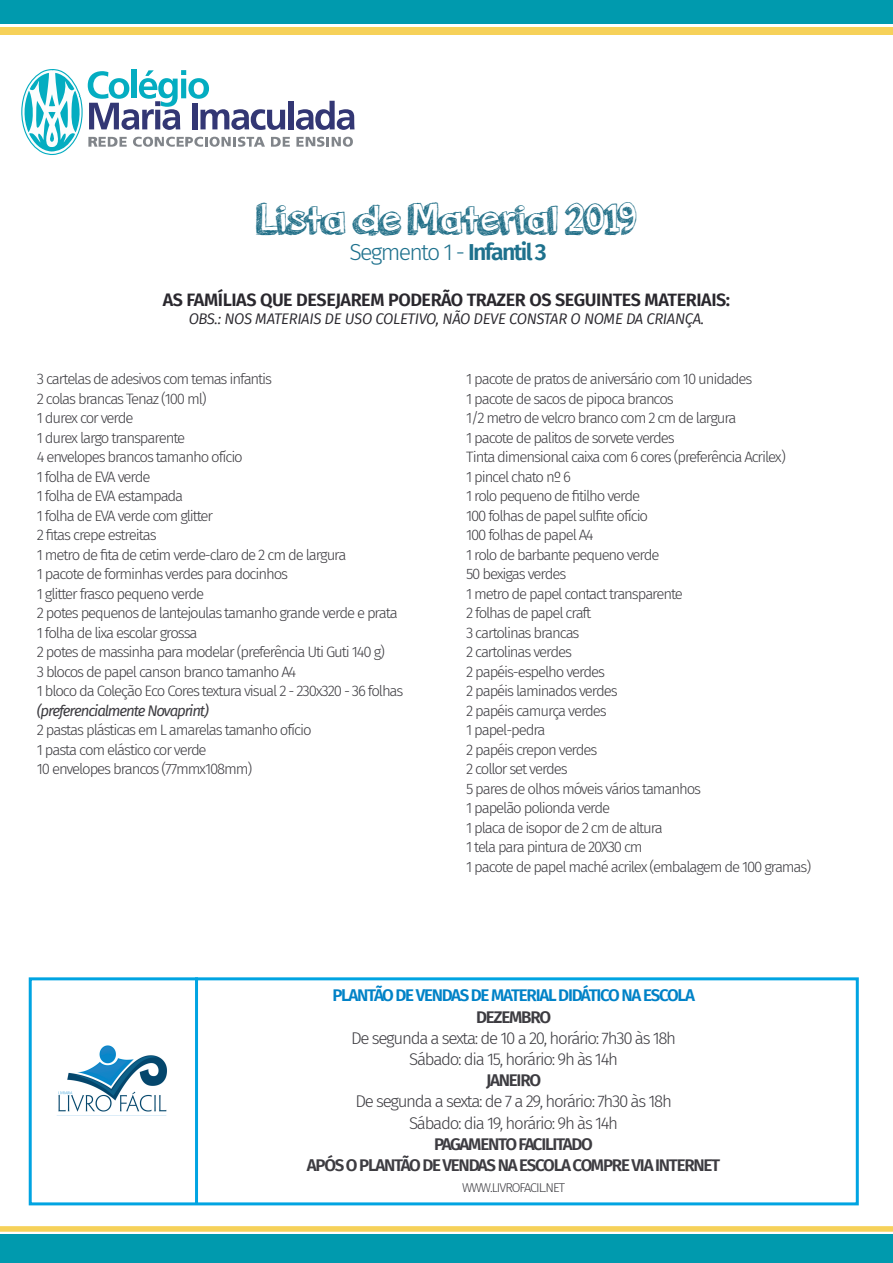
<style>
.page{position:relative;width:893px;height:1263px;background:#fff}
.page>*{position:absolute;margin:0;border:0;box-sizing:border-box;transform-origin:0 0}
.t1{font:44.4px "orangejuice";letter-spacing:-.03em;color:#1e6d86}
.t2{font:300 23.1px "Fira Sans";letter-spacing:-.075em;color:#1e718d}
.t3{font:600 18px "Fira Sans";letter-spacing:-.025em;color:#2a282e}
.t4{font:300 16.95px/21.1px "Fira Sans";letter-spacing:-.075em;color:#3d3c41;text-align:center}
.t5{font:600 16.95px/21.1px "Fira Sans";letter-spacing:-.075em;color:#3d3c41;text-align:center}
.t6{font:600 16.95px "Fira Sans";letter-spacing:-.075em;color:#0082c7}
.t7{font:300 15px/19.5px "Fira Sans";letter-spacing:-.075em;color:#3d3c41}
.t8{font:italic 15px "Fira Sans";letter-spacing:-.025em;color:#2a282e}
.t9{font:italic 15px "Fira Sans";letter-spacing:-.075em;color:#3d3c41}
.t10{font:300 12.75px "Fira Sans";letter-spacing:-.075em;color:#3d3c41}
.s1{font-weight:600}
</style>
<div class="page">
<div style="left:0;top:1234px;width:893px;height:29px;background:#009aae"></div>
<div style="left:0;top:1226px;width:893px;height:6px;background:#f6d159"></div>
<div style="left:0;top:0;width:893px;height:24px;background:#009aae"></div>
<div style="left:0;top:27px;width:893px;height:7px;background:#f6d159"></div>
<div style="left:289px;top:101px;width:5px;height:28px;background:#333774"></div>
<svg style="left:296px;top:101px;width:59px;height:29px"></svg>
<svg style="left:21px;top:69px;width:269px;height:86px"></svg>
<svg style="left:296px;top:137px;width:57px;height:10px"></svg>
<div style="left:29px;top:977px;width:830px;height:228px;border:3px solid #00a4e2"></div>
<hr style="left:195px;top:977px;width:3px;height:226px;background:#00a4e2">
<img style="left:57px;top:1045px;width:110px;height:71px">
<h1 class="t1" style="left:257px;top:188px;width:381px">Lista de Material 2019</h1>
<h2 class="t2" style="left:349px;top:235px;width:199px">Segmento 1 - <span class="s1">Infantil 3</span></h2>
<p class="t3" style="left:163px;top:285px;width:569px">AS FAMÍLIAS QUE DESEJAREM PODERÃO TRAZER OS SEGUINTES MATERIAIS:</p>
<p class="t8" style="left:189px;top:308px;width:517px">OBS.: NOS MATERIAIS DE USO COLETIVO, NÃO DEVE CONSTAR O NOME DA CRIANÇA.</p>
<p class="t7" style="left:37px;top:369px;width:368px">3 cartelas de adesivos com temas infantis<br>2 colas brancas Tenaz (100 ml)<br>1 durex cor verde<br>1 durex largo transparente<br>4 envelopes brancos tamanho ofício<br>1 folha de EVA verde<br>1 folha de EVA estampada<br>1 folha de EVA verde com glitter<br>2 fitas crepe estreitas<br>1 metro de fita de cetim verde-claro de 2 cm de largura<br>1 pacote de forminhas verdes para docinhos<br>1 glitter frasco pequeno verde<br>2 potes pequenos de lantejoulas tamanho grande verde e prata 1 folha de lixa escolar grossa<br>2 potes de massinha para modelar (preferência Uti Guti 140 g)<br>3 blocos de papel canson branco tamanho A4<br>1 bloco da Coleção Eco Cores textura visual 2 - 230x320 - 36 folhas</p>
<p class="t9" style="left:37px;top:699px;width:174px">(preferencialmente Novaprint)</p>
<p class="t7" style="left:37px;top:720px;width:276px">2 pastas plásticas em L amarelas tamanho ofício<br>1 pasta com elástico cor verde<br>10 envelopes brancos (77mmx108mm)</p>
<p class="t7" style="left:466px;top:369px;width:347px">1 pacote de pratos de aniversário com 10 unidades<br>1 pacote de sacos de pipoca brancos<br>1/2 metro de velcro branco com 2 cm de largura<br>1 pacote de palitos de sorvete verdes<br>Tinta dimensional caixa com 6 cores (preferência Acrilex)<br>1 pincel chato nº 6<br>1 rolo pequeno de fitilho verde<br>100 folhas de papel sulfite ofício<br>100 folhas de papel A4<br>1 rolo de barbante pequeno verde<br>50 bexigas verdes<br>1 metro de papel contact transparente<br>2 folhas de papel craft<br>3 cartolinas brancas<br>2 cartolinas verdes<br>2 papéis-espelho verdes<br>2 papéis laminados verdes<br>2 papéis camurça verdes<br>1 papel-pedra<br>2 papéis crepon verdes<br>2 collor set verdes<br>5 pares de olhos móveis vários tamanhos<br>1 papelão polionda verde<br>1 placa de isopor de 2 cm de altura<br>1 tela para pintura de 20X30 cm<br>1 pacote de papel maché acrilex (embalagem de 100 gramas)</p>
<p class="t6" style="left:332px;top:982px;width:364px">PLANTÃO DE VENDAS DE MATERIAL DIDÁTICO NA ESCOLA</p>
<p class="t5" style="left:476px;top:1005px;width:76px">DEZEMBRO</p>
<p class="t4" style="left:351px;top:1027px;width:327px">De segunda a sexta: de 10 a 20, horário: 7h30 às 18h<br>Sábado: dia 15, horário: 9h às 14h</p>
<p class="t5" style="left:486px;top:1069px;width:56px">JANEIRO</p>
<p class="t4" style="left:355px;top:1091px;width:318px">De segunda a sexta: de 7 a 29, horário: 7h30 às 18h<br>Sábado: dia 19, horário: 9h às 14h</p>
<p class="t5" style="left:307px;top:1132px;width:415px">PAGAMENTO FACILITADO<br>APÓS O PLANTÃO DE VENDAS NA ESCOLA COMPRE VIA INTERNET</p>
<p class="t10" style="left:462px;top:1178px;width:104px">WWW.LIVROFACIL.NET</p>
</div>
